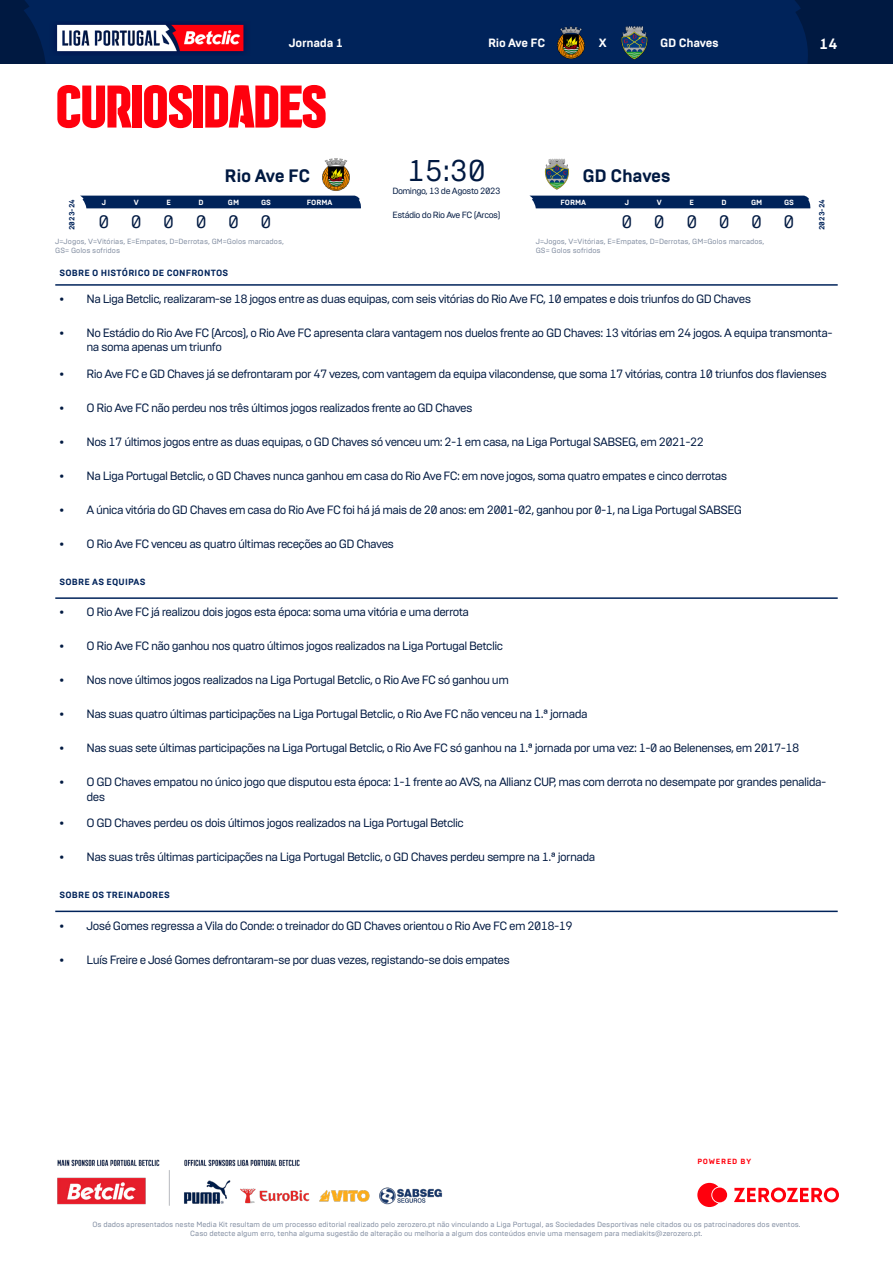
<style>
.page{position:relative;width:893px;height:1263px;background:#fff}
.page>*{position:absolute;margin:0;border:0;box-sizing:border-box;transform-origin:0 0}
.H_01_align-left{font:700 60px "Liga Portugal";letter-spacing:-.03em;color:#ff000d}
.texto_05{font:30px "Brutal Type";color:#001941}
.texto_strong_03_alig{font:700 18px "Brutal Type";letter-spacing:-.02em;color:#001941}
.texto_03{font:18px "Brutal Type";color:#001941}
.pagina_align-right{font:700 15px "Brutal Type";color:#fff}
.t1{font:12px/14.4px "Brutal Type";letter-spacing:-.05em;color:#001941}
.cabecalho_align-left{font:700 12px "Brutal Type";letter-spacing:-.02em;color:#fff}
.cabecalho_align-righ{font:700 12px "Brutal Type";letter-spacing:-.02em;color:#fff}
.cabecalho{font:700 12px "Brutal Type";color:#fff}
.label_color-02_02_al{font:700 9px "Brutal Type";letter-spacing:.02em;color:#00235a}
.texto_01{font:9px "Brutal Type";letter-spacing:-.05em;color:#001941}
.legenda_01_align-lef{font:7.5px/9px "Brutal Type";color:#808ca0;text-align:center}
.label_white_01{font:700 7.5px "Brutal Type";color:#fff}
.label_color-02_01{font:700 7.5px "Brutal Type";color:#00235a}
.t2{font:700 7.5px "Brutal Type";letter-spacing:.1em;color:#ff000d}
</style>
<div class="page">
<div style="left:0;top:0;width:893px;height:64px;background:#001941"></div>
<div style="left:24px;top:0;width:784px;height:64px;background:#00235a"></div>
<img style="left:57px;top:1159px;width:386px;height:47px">
<img style="left:50px;top:21px;width:201px;height:34px">
<hr style="left:55px;top:597px;width:783px;height:2px;background:#00235a">
<hr style="left:55px;top:910px;width:783px;height:2px;background:#00235a">
<hr style="left:55px;top:284px;width:783px;height:2px;background:#00235a">
<div style="left:530px;top:196px;width:281px;height:12px;background:#00235a"></div>
<div style="left:80px;top:196px;width:281px;height:12px;background:#00235a"></div>
<img style="left:322px;top:158px;width:28px;height:33px">
<img style="left:544px;top:159px;width:25px;height:31px">
<img style="left:553px;top:25px;width:35px;height:35px">
<img style="left:617px;top:25px;width:35px;height:35px">
<svg style="left:734px;top:1187px;width:105px;height:15px"></svg>
<svg style="left:697px;top:1183px;width:21px;height:24px"></svg>
<div style="left:712px;top:1187px;width:15px;height:15px;background:#ff000d;border-radius:50%"></div>
<p class="cabecalho_align-left" style="left:289px;top:36px;width:56px">Jornada 1</p>
<p class="cabecalho_align-righ" style="left:488px;top:36px;width:59px">Rio Ave FC</p>
<p class="cabecalho" style="left:599px;top:36px;width:9px">X</p>
<p class="cabecalho_align-left" style="left:660px;top:36px;width:60px">GD Chaves</p>
<p class="pagina_align-right" style="left:819px;top:34px;width:20px">14</p>
<p class="H_01_align-left" style="left:55px;top:75px;width:274px">CURIOSIDADES</p>
<p class="texto_strong_03_alig" style="left:225px;top:164px;width:87px">Rio Ave FC</p>
<p class="texto_05" style="left:407px;top:153px;width:80px">15:30</p>
<p class="texto_strong_03_alig" style="left:583px;top:164px;width:90px">GD Chaves</p>
<p class="texto_01" style="left:392px;top:185px;width:110px">Domingo, 13 de Agosto 2023</p>
<p class="label_color-02_01" style="left:67px;top:230px;width:33px;rotate:-90deg">2023-24</p>
<p class="label_white_01" style="left:102px;top:198px;width:6px">J</p>
<p class="label_white_01" style="left:134px;top:198px;width:6px">V</p>
<p class="label_white_01" style="left:167px;top:198px;width:6px">E</p>
<p class="label_white_01" style="left:199px;top:198px;width:7px">D</p>
<p class="label_white_01" style="left:228px;top:198px;width:13px">GM</p>
<p class="label_white_01" style="left:261px;top:198px;width:12px">GS</p>
<p class="label_white_01" style="left:307px;top:198px;width:27px">FORMA</p>
<p class="label_white_01" style="left:560px;top:198px;width:27px">FORMA</p>
<p class="label_white_01" style="left:625px;top:198px;width:6px">J</p>
<p class="label_white_01" style="left:657px;top:198px;width:6px">V</p>
<p class="label_white_01" style="left:690px;top:198px;width:6px">E</p>
<p class="label_white_01" style="left:722px;top:198px;width:7px">D</p>
<p class="label_white_01" style="left:751px;top:198px;width:13px">GM</p>
<p class="label_white_01" style="left:784px;top:198px;width:12px">GS</p>
<p class="texto_01" style="left:393px;top:210px;width:109px">Estádio do Rio Ave FC (Arcos)</p>
<p class="texto_03" style="left:98px;top:211px;width:12px">0</p>
<p class="texto_03" style="left:131px;top:211px;width:12px">0</p>
<p class="texto_03" style="left:163px;top:211px;width:12px">0</p>
<p class="texto_03" style="left:196px;top:211px;width:12px">0</p>
<p class="texto_03" style="left:228px;top:211px;width:12px">0</p>
<p class="texto_03" style="left:261px;top:211px;width:12px">0</p>
<p class="texto_03" style="left:621px;top:211px;width:12px">0</p>
<p class="texto_03" style="left:654px;top:211px;width:12px">0</p>
<p class="texto_03" style="left:686px;top:211px;width:12px">0</p>
<p class="texto_03" style="left:719px;top:211px;width:12px">0</p>
<p class="texto_03" style="left:751px;top:211px;width:12px">0</p>
<p class="texto_03" style="left:784px;top:211px;width:12px">0</p>
<p class="legenda_01_align-lef" style="left:55px;top:237px;width:230px">J=Jogos, V=Vitórias, E=Empates, D=Derrotas, GM=Golos marcados,</p>
<p class="legenda_01_align-lef" style="left:55px;top:246px;width:66px">GS= Golos sofridos</p>
<p class="legenda_01_align-lef" style="left:536px;top:237px;width:230px">J=Jogos, V=Vitórias, E=Empates, D=Derrotas, GM=Golos marcados,</p>
<p class="legenda_01_align-lef" style="left:536px;top:246px;width:66px">GS= Golos sofridos</p>
<p class="label_color-02_01" style="left:817px;top:230px;width:33px;rotate:-90deg">2023-24</p>
<p class="label_color-02_02_al" style="left:60px;top:267px;width:170px">SOBRE O HISTÓRICO DE CONFRONTOS</p>
<p class="t1" style="left:60px;top:292px;width:693px">• Na Liga Betclic, realizaram-se 18 jogos entre as duas equipas, com seis vitórias do Rio Ave FC, 10 empates e dois triunfos do GD Chaves</p>
<p class="t1" style="left:87px;top:326px;width:748px;text-indent:-27px">• No Estádio do Rio Ave FC (Arcos), o Rio Ave FC apresenta clara vantagem nos duelos frente ao GD Chaves: 13 vitórias em 24 jogos. A equipa transmonta&shy;na soma apenas um triunfo</p>
<p class="t1" style="left:60px;top:367px;width:769px">• Rio Ave FC e GD Chaves já se defrontaram por 47 vezes, com vantagem da equipa vilacondense, que soma 17 vitórias, contra 10 triunfos dos flavienses</p>
<p class="t1" style="left:60px;top:401px;width:415px">• O Rio Ave FC não perdeu nos três últimos jogos realizados frente ao GD Chaves</p>
<p class="t1" style="left:60px;top:435px;width:646px">• Nos 17 últimos jogos entre as duas equipas, o GD Chaves só venceu um: 2-1 em casa, na Liga Portugal SABSEG, em 2021-22</p>
<p class="t1" style="left:60px;top:469px;width:669px">• Na Liga Portugal Betclic, o GD Chaves nunca ganhou em casa do Rio Ave FC: em nove jogos, soma quatro empates e cinco derrotas</p>
<p class="t1" style="left:60px;top:503px;width:684px">• A única vitória do GD Chaves em casa do Rio Ave FC foi há já mais de 20 anos: em 2001-02, ganhou por 0-1, na Liga Portugal SABSEG</p>
<p class="t1" style="left:60px;top:537px;width:336px">• O Rio Ave FC venceu as quatro últimas receções ao GD Chaves</p>
<p class="label_color-02_02_al" style="left:60px;top:576px;width:88px">SOBRE AS EQUIPAS</p>
<p class="t1" style="left:60px;top:605px;width:411px">• O Rio Ave FC já realizou dois jogos esta época: soma uma vitória e uma derrota</p>
<p class="t1" style="left:60px;top:639px;width:445px">• O Rio Ave FC não ganhou nos quatro últimos jogos realizados na Liga Portugal Betclic</p>
<p class="t1" style="left:60px;top:673px;width:451px">• Nos nove últimos jogos realizados na Liga Portugal Betclic, o Rio Ave FC só ganhou um</p>
<p class="t1" style="left:60px;top:707px;width:530px">• Nas suas quatro últimas participações na Liga Portugal Betclic, o Rio Ave FC não venceu na 1.ª jornada</p>
<p class="t1" style="left:60px;top:741px;width:741px">• Nas suas sete últimas participações na Liga Portugal Betclic, o Rio Ave FC só ganhou na 1.ª jornada por uma vez: 1-0 ao Belenenses, em 2017-18</p>
<p class="t1" style="left:87px;top:775px;width:741px;text-indent:-27px">• O GD Chaves empatou no único jogo que disputou esta época: 1-1 frente ao AVS, na Allianz CUP, mas com derrota no desempate por grandes penalida&shy;des</p>
<p class="t1" style="left:60px;top:816px;width:406px">• O GD Chaves perdeu os dois últimos jogos realizados na Liga Portugal Betclic</p>
<p class="t1" style="left:60px;top:850px;width:537px">• Nas suas três últimas participações na Liga Portugal Betclic, o GD Chaves perdeu sempre na 1.ª jornada</p>
<p class="label_color-02_02_al" style="left:60px;top:889px;width:112px">SOBRE OS TREINADORES</p>
<p class="t1" style="left:60px;top:918px;width:515px">• José Gomes regressa a Vila do Conde: o treinador do GD Chaves orientou o Rio Ave FC em 2018-19</p>
<p class="t1" style="left:60px;top:952px;width:452px">• Luís Freire e José Gomes defrontaram-se por duas vezes, registando-se dois empates</p>
<p class="t2" style="left:697px;top:1157px;width:55px">POWERED BY</p>
<p class="legenda_01_align-lef" style="left:92px;top:1220px;width:710px">Os dados apresentados neste Media Kit resultam de um processo editorial realizado pelo zerozero.pt não vinculando a Liga Portugal, as Sociedades Desportivas nele citados ou os patrocinadores dos eventos.<br>Caso detecte algum erro, tenha alguma sugestão de alteração ou melhoria a algum dos conteúdos envie uma mensagem para mediakits@zerozero.pt.</p>
</div>
